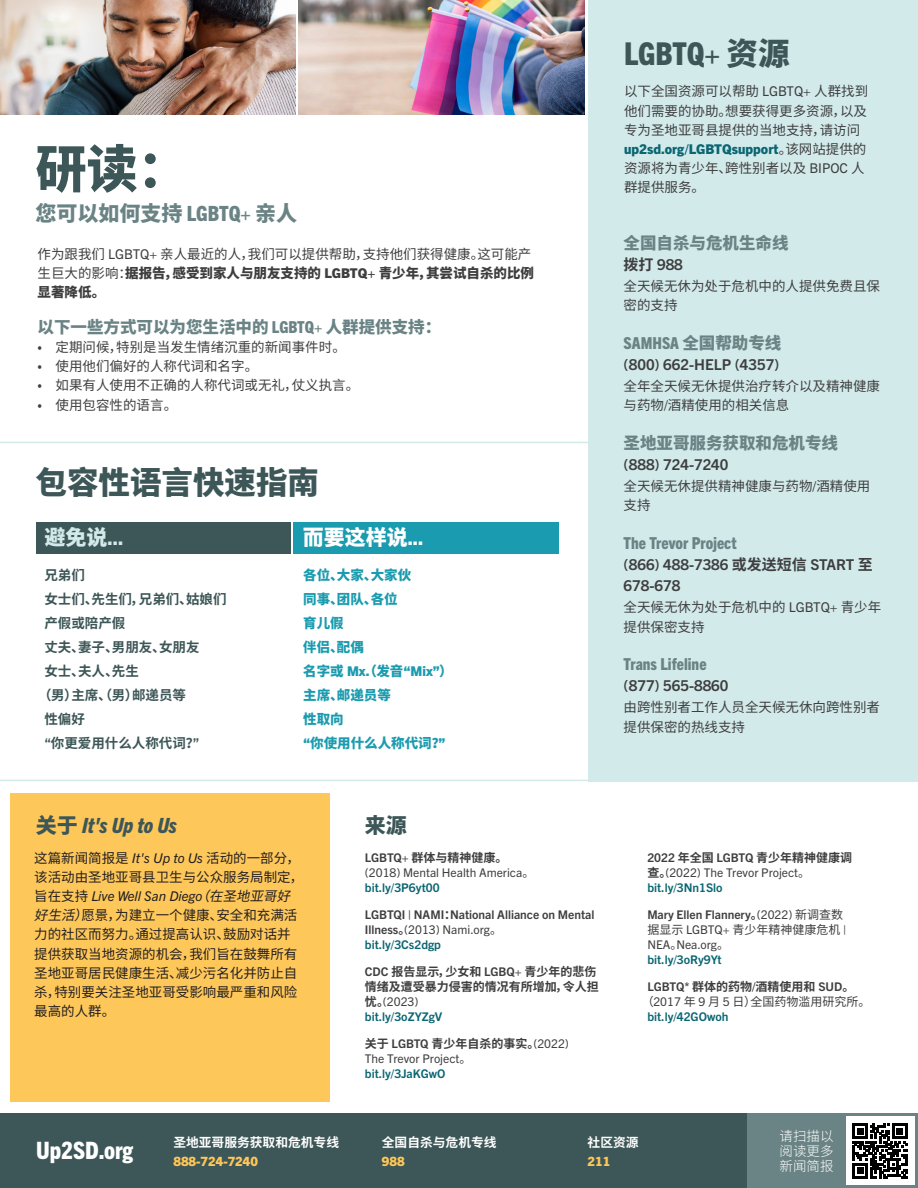
<style>
.page{position:relative;width:918px;height:1188px;background:#fff}
.page>*{position:absolute;margin:0;border:0;box-sizing:border-box;transform-origin:0 0}
.Resource{font:900 51px "Noto Sans CJ Ksc";color:#3d5657}
.t1{font:900 31.5px "Noto Sans CJ Ksc";color:#3d5657}
.t2{font:800 condensed 31.5px "Trade Gothic Next LT Pro";color:#3d5657}
.Resource_number{font:800 condensed 24px "Trade Gothic Next LT Pro";color:#fff}
.Resource-2{font:900 21px "Noto Sans CJ Ksc";color:#6a8385}
.t3{font:italic 800 condensed 21px "Trade Gothic Next LT Pro";color:#3d5657}
.t4{font:900 21px "Noto Sans CJ Ksc";color:#fff}
.t5{font:900 21px "Noto Sans CJ Ksc";color:#d3eaeb}
.t6{font:900 21px "Noto Sans CJ Ksc";color:#3d5657}
.Resource-3{font:900 16.5px "Noto Sans CJ Ksc";color:#6a8385}
.Resource-4{font:800 condensed 16.5px "Trade Gothic Next LT Pro";color:#6a8385}
.Resource_number-2{font:700 15px/21px "Trade Gothic Next LT Pro";color:#3e3e3f}
.Resource_paragraph{font:13.5px/19.2px "Noto Sans CJ Ksc";color:#3e3e3f}
.t7{font:13.5px/19.2px "Noto Sans CJ Ksc";color:#231f20}
.t8{font:700 13.5px "Noto Sans CJ Ksc";color:#3d5657}
.t9{font:900 13.5px "Noto Sans CJ Ksc";color:#1b9baf}
.t10{font:800 13.5px "Trade Gothic Next LT Pro";color:#1b9baf}
.t11{font:300 13.5px/15px "Noto Sans CJ Ksc";color:#fff;text-align:justify}
.t12{font:700 12.75px "Noto Sans CJ Ksc";color:#fff}
.t13{font:800 12.75px "Trade Gothic Next LT Pro";color:#fec75a}
.Sources{font:12px/15px "Trade Gothic Next LT Pro";color:#3e3e3f}
.Sources-2{font:700 12px/15px "Noto Sans CJ Ksc";color:#3e3e3f}
.Sources-3{font:700 12px/15px "Trade Gothic Next LT Pro";color:#3e3e3f}
.Sources-4{font:12px "Noto Sans CJ Ksc";color:#3e3e3f}
.Sources-5{font:700 12px "Trade Gothic Next LT Pro";color:#0a6672}
.s1{font-family:"Trade Gothic Next LT Pro";font-weight:800;font-stretch:condensed}
.s2{font-family:"Trade Gothic Next LT Pro"}
.s3{font-weight:900}
.s4{font-family:"Trade Gothic Next LT Pro";font-weight:800}
.s5{font-family:"Noto Sans CJ Ksc";font-weight:900}
.s6{font-family:"Noto Sans CJ Ksc";font-weight:900;font-stretch:normal}
.s7{font-family:"Trade Gothic Next LT Pro";font-weight:800;color:#0a6672}
.s8{font-family:"Noto Sans CJ Ksc"}
.s9{font-family:"Noto Sans CJ Ksc";font-weight:900;font-style:normal;font-stretch:normal}
.s10{font-family:"Trade Gothic Next LT Pro";font-style:italic}
.s11{font-style:italic}
.s12{font-weight:700}
.s13{font-family:"Noto Sans CJ Ksc";font-weight:700}
.s14{font-weight:700;color:#0a6672}
.s15{font-weight:400}
.s16{font-family:"Noto Sans CJ Ksc";font-weight:400}
.s17{color:#0a6672}
.s18{font-family:"Trade Gothic Next LT Pro";font-weight:400}
.s19{font-family:"Trade Gothic Next LT Pro";color:#0a6672}
</style>
<div class="page">
<hr style="left:0;top:780px;width:918px;height:1px;background:#d3eaeb">
<div style="left:11px;top:793px;width:319px;height:309px;background:#fec75a"></div>
<div style="left:588px;top:0;width:330px;height:781px;background:#d3eaeb"></div>
<div style="left:36px;top:522px;width:255px;height:31px;background:#3d5657"></div>
<div style="left:294px;top:522px;width:265px;height:31px;background:#1b9baf"></div>
<hr style="left:0;top:442px;width:590px;height:1px;background:#d3eaeb">
<img style="left:0;top:0;width:295px;height:114px">
<img style="left:298px;top:0;width:287px;height:114px">
<div style="left:0;top:1114px;width:796px;height:74px;background:#3d5657"></div>
<div style="left:747px;top:1114px;width:171px;height:74px;background:#6a8385"></div>
<div style="left:846px;top:1117px;width:69px;height:68px;background:#fff"></div>
<svg style="left:853px;top:1123px;width:55px;height:55px"></svg>
<div style="left:857px;top:1167px;width:7px;height:7px;background:#000"></div>
<p class="Resource" style="left:36px;top:140px;width:154px">研读：</p>
<p class="Resource-2" style="left:36px;top:201px;width:263px">您可以如何支持 <span class="s1">LGBTQ+</span> 亲人</p>
<p class="Resource_paragraph" style="left:38px;top:244px;width:498px">作为跟我们 <span class="s2">LGBTQ+</span> 亲人最近的人，我们可以提供帮助，支持他们获得健康。这可能产生巨大的影响：<span class="s3">据报告，感受到家人与朋友支持的</span> <span class="s4">LGBTQ+</span> <span class="s3">青少年，其尝试自杀的比例显著降低。</span></p>
<p class="Resource-3" style="left:38px;top:317px;width:405px">以下一些方式可以为您生活中的 <span class="s1">LGBTQ+</span> 人群提供支持：</p>
<p class="Resource_paragraph" style="left:38px;top:338px;width:310px">• 定期问候，特别是当发生情绪沉重的新闻事件时。</p>
<p class="Resource_paragraph" style="left:38px;top:357px;width:222px">• 使用他们偏好的人称代词和名字。</p>
<p class="Resource_paragraph" style="left:38px;top:376px;width:323px">• 如果有人使用不正确的人称代词或无礼，仗义执言。</p>
<p class="Resource_paragraph" style="left:38px;top:395px;width:141px">• 使用包容性的语言。</p>
<p class="t1" style="left:36px;top:465px;width:285px">包容性语言快速指南</p>
<p class="t5" style="left:45px;top:525px;width:80px">避免说<span class="s1">...</span></p>
<p class="t4" style="left:303px;top:525px;width:122px">而要这样说<span class="s1">...</span></p>
<p class="t8" style="left:44px;top:567px;width:42px">兄弟们</p>
<p class="t8" style="left:44px;top:591px;width:184px">女士们、先生们，兄弟们、姑娘们</p>
<p class="t8" style="left:44px;top:615px;width:83px">产假或陪产假</p>
<p class="t8" style="left:44px;top:639px;width:157px">丈夫、妻子、男朋友、女朋友</p>
<p class="t8" style="left:44px;top:663px;width:96px">女士、夫人、先生</p>
<p class="t8" style="left:38px;top:687px;width:149px">（男）主席、（男）邮递员等</p>
<p class="t8" style="left:44px;top:711px;width:42px">性偏好</p>
<p class="t8" style="left:44px;top:735px;width:157px"><span class="s2">“</span>你更爱用什么人称代词？<span class="s2">”</span></p>
<p class="t9" style="left:303px;top:567px;width:109px">各位、大家、大家伙</p>
<p class="t9" style="left:303px;top:591px;width:96px">同事、团队、各位</p>
<p class="t9" style="left:303px;top:615px;width:42px">育儿假</p>
<p class="t9" style="left:303px;top:639px;width:62px">伴侣、配偶</p>
<p class="t10" style="left:303px;top:662px;width:151px"><span class="s5">名字或</span> Mx.<span class="s5">（发音</span>“Mix”<span class="s5">）</span></p>
<p class="t9" style="left:303px;top:687px;width:89px">主席、邮递员等</p>
<p class="t9" style="left:303px;top:711px;width:42px">性取向</p>
<p class="t9" style="left:303px;top:735px;width:144px"><span class="s4">“</span>你使用什么人称代词？<span class="s4">”</span></p>
<p class="t2" style="left:624px;top:32px;width:167px">LGBTQ+ <span class="s6">资源</span></p>
<p class="Resource_paragraph" style="left:624px;top:82px;width:246px">以下全国资源可以帮助 <span class="s2">LGBTQ+</span> 人群找到他们需要的协助。想要获得更多资源，以及专为圣地亚哥县提供的当地支持，请访问<span class="s7">up2sd.org/LGBTQsupport</span>。该网站提供的资源将为青少年、跨性别者以及 <span class="s2">BIPOC</span> 人群提供服务。</p>
<p class="Resource-3" style="left:624px;top:233px;width:167px">全国自杀与危机生命线</p>
<p class="Resource_number-2" style="left:624px;top:253px;width:61px"><span class="s8">拨打</span> 988</p>
<p class="Resource_paragraph" style="left:624px;top:276px;width:258px">全天候无休为处于危机中的人提供免费且保密的支持</p>
<p class="Resource-4" style="left:624px;top:332px;width:159px">SAMHSA <span class="s6">全国帮助专线</span></p>
<p class="Resource_number-2" style="left:624px;top:353px;width:157px">(800) 662-HELP (4357)</p>
<p class="Resource_paragraph" style="left:624px;top:376px;width:258px">全年全天候无休提供治疗转介以及精神健康与药物<span class="s2">/</span>酒精使用的相关信息</p>
<p class="Resource-3" style="left:624px;top:434px;width:216px">圣地亚哥服务获取和危机专线</p>
<p class="Resource_number-2" style="left:624px;top:453px;width:106px">(888) 724-7240</p>
<p class="Resource_paragraph" style="left:624px;top:477px;width:248px">全天候无休提供精神健康与药物<span class="s2">/</span>酒精使用支持</p>
<p class="Resource-4" style="left:624px;top:532px;width:115px">The Trevor Project</p>
<p class="Resource_number-2" style="left:624px;top:553px;width:251px">(866) 488-7386 <span class="s8">或发送短信</span> START <span class="s8">至<br></span>678-678</p>
<p class="Resource_paragraph" style="left:624px;top:598px;width:259px">全天候无休为处于危机中的 <span class="s2">LGBTQ+</span> 青少年提供保密支持</p>
<p class="Resource-4" style="left:624px;top:653px;width:84px">Trans Lifeline</p>
<p class="Resource_number-2" style="left:624px;top:674px;width:106px">(877) 565-8860</p>
<p class="Resource_paragraph" style="left:624px;top:698px;width:258px">由跨性别者工作人员全天候无休向跨性别者提供保密的热线支持</p>
<p class="t3" style="left:36px;top:811px;width:143px"><span class="s9">关于</span> It's Up to Us</p>
<p class="t6" style="left:365px;top:813px;width:43px">来源</p>
<p class="t7" style="left:34px;top:848px;width:271px">这篇新闻简报是 <span class="s10">It's Up to Us</span> 活动的一部分，该活动由圣地亚哥县卫生与公众服务局制定，旨在支持 <span class="s10">Live Well San Diego</span><span class="s11">（在圣地亚哥好好生活）</span>愿景，为建立一个健康、安全和充满活力的社区而努力。通过提高认识、鼓励对话并提供获取当地资源的机会，我们旨在鼓舞所有圣地亚哥居民健康生活、减少污名化并防止自杀，特别要关注圣地亚哥受影响最严重和风险最高的人群。</p>
<p class="Sources" style="left:365px;top:849px;width:171px"><span class="s12">LGBTQ+</span> <span class="s13">群体与精神健康。</span>(2018) Mental Health America<span class="s8">。</span><span class="s14">bit.ly/3P6yt00</span></p>
<p class="Sources-3" style="left:365px;top:906px;width:231px">LGBTQI | NAMI<span class="s8">：</span>National Alliance on Mental<br>Illness<span class="s8">。</span><span class="s15">(2013) Nami.org</span><span class="s16">。<br></span><span class="s17">bit.ly/3Cs2dgp</span></p>
<p class="Sources-2" style="left:365px;top:964px;width:235px"><span class="s2">CDC</span> 报告显示，少女和 <span class="s2">LGBQ+</span> 青少年的悲伤情绪及遭受暴力侵害的情况有所增加，令人担忧。<span class="s18">(2023)<br></span><span class="s19">bit.ly/3oZYZgV</span></p>
<p class="Sources" style="left:365px;top:1035px;width:206px"><span class="s13">关于</span> <span class="s12">LGBTQ</span> <span class="s13">青少年自杀的事实。</span>(2022)<br>The Trevor Project<span class="s8">。<br></span><span class="s14">bit.ly/3JaKGwO</span></p>
<p class="Sources" style="left:647px;top:849px;width:206px"><span class="s12">2022</span> <span class="s13">年全国</span> <span class="s12">LGBTQ</span> <span class="s13">青少年精神健康调查。</span>(2022) The Trevor Project<span class="s8">。</span><span class="s14">bit.ly/3Nn1Slo</span></p>
<p class="Sources" style="left:647px;top:906px;width:200px"><span class="s12">Mary Ellen Flannery</span><span class="s13">。</span>(2022) <span class="s8">新调查数据显示</span> LGBTQ+ <span class="s8">青少年精神健康危机</span> |<br>NEA<span class="s8">。</span>Nea.org<span class="s8">。<br></span><span class="s14">bit.ly/3oRy9Yt</span></p>
<p class="Sources-2" style="left:647px;top:979px;width:209px"><span class="s2">LGBTQ*</span> 群体的药物<span class="s2">/</span>酒精使用和 <span class="s2">SUD</span>。</p>
<p class="Sources-4" style="left:642px;top:995px;width:230px">（<span class="s2">2017</span> 年 <span class="s2">9</span> 月 <span class="s2">5</span> 日）全国药物滥用研究所。</p>
<p class="Sources-5" style="left:647px;top:1008px;width:83px">bit.ly/42GOwoh</p>
<p class="Resource_number" style="left:36px;top:1134px;width:99px">Up2SD.org</p>
<p class="t12" style="left:173px;top:1135px;width:167px">圣地亚哥服务获取和危机专线</p>
<p class="t13" style="left:173px;top:1153px;width:86px">888-724-7240</p>
<p class="t12" style="left:382px;top:1135px;width:116px">全国自杀与危机专线</p>
<p class="t13" style="left:382px;top:1153px;width:24px">988</p>
<p class="t12" style="left:588px;top:1135px;width:52px">社区资源</p>
<p class="t13" style="left:588px;top:1153px;width:24px">211</p>
<p class="t11" style="left:780px;top:1129px;width:55px">请扫描以阅读更多新闻简报</p>
</div>
